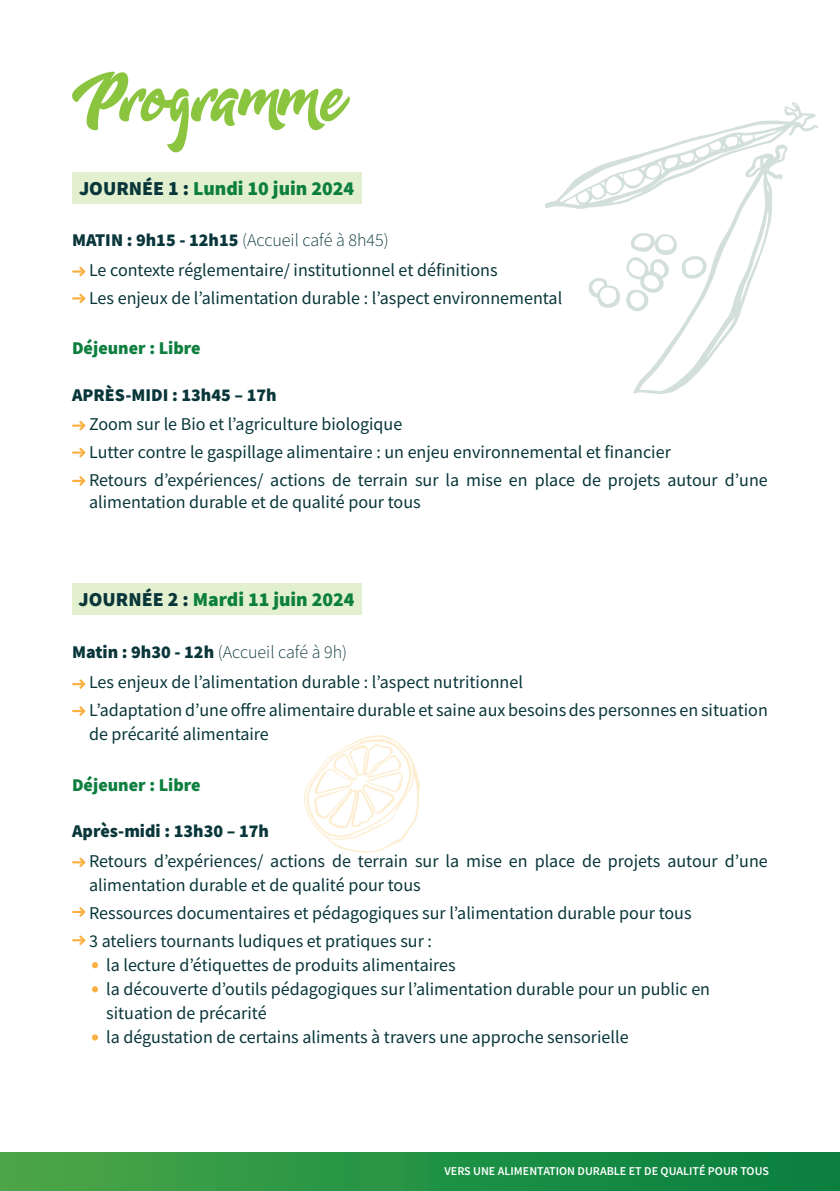
<style>
.page{position:relative;width:840px;height:1191px;background:#fff}
.page>*{position:absolute;margin:0;border:0;box-sizing:border-box;transform-origin:0 0}
.t1{font:66px "Adleit Demo";letter-spacing:-.095em;color:#8bc43f}
.t2{font:900 19.8px "Source Sans Pro";color:#0c7f3f}
.t3{font:18px/28px "Source Sans Pro";color:#09363a}
.t4{font:300 18px "Source Sans Pro";color:#09363a}
.t5{font:900 18px "Source Sans Pro";color:#09363a}
.t6{font:900 18px "Source Sans Pro";color:#0c7f3f}
.t7{font:600 12px "Source Sans Pro";color:#fff}
.s1{color:#09363a}
.s2{font-weight:900}
</style>
<div class="page">
<div style="left:72px;top:172px;width:289px;height:32px;background:#e2f0cf"></div>
<div style="left:0;top:1152px;width:839px;height:39px;background:linear-gradient(to right,#4aa748,#037f40)"></div>
<svg style="left:545px;top:102px;width:273px;height:292px"></svg>
<svg style="left:72px;top:267px;width:13px;height:9px"></svg>
<svg style="left:72px;top:421px;width:13px;height:9px"></svg>
<svg style="left:72px;top:293px;width:13px;height:10px"></svg>
<svg style="left:72px;top:448px;width:13px;height:9px"></svg>
<svg style="left:72px;top:476px;width:13px;height:9px"></svg>
<div style="left:72px;top:583px;width:289px;height:32px;background:#e2f0cf"></div>
<svg style="left:72px;top:679px;width:13px;height:10px"></svg>
<svg style="left:72px;top:857px;width:13px;height:10px"></svg>
<svg style="left:72px;top:706px;width:13px;height:10px"></svg>
<svg style="left:72px;top:907px;width:13px;height:9px"></svg>
<svg style="left:72px;top:935px;width:13px;height:10px"></svg>
<svg style="left:92px;top:962px;width:6px;height:6px"></svg>
<svg style="left:92px;top:986px;width:6px;height:6px"></svg>
<svg style="left:92px;top:1034px;width:6px;height:6px"></svg>
<svg style="left:304px;top:735px;width:116px;height:117px"></svg>
<h1 class="t1" style="left:72px;top:60px;width:279px">Programme</h1>
<p class="t2" style="left:79px;top:175px;width:276px"><span class="s1">JOURNÉE 1 :</span> Lundi 10 juin 2024</p>
<p class="t4" style="left:72px;top:228px;width:318px"><span class="s2">MATIN : 9h15 - 12h15</span> (Accueil café à 8h45)</p>
<p class="t3" style="left:89px;top:256px;width:474px">Le contexte réglementaire/ institutionnel et définitions<br>Les enjeux de l’alimentation durable : l’aspect environnemental</p>
<p class="t6" style="left:72px;top:336px;width:130px">Déjeuner : Libre</p>
<p class="t5" style="left:72px;top:382px;width:206px">APRÈS-MIDI : 13h45 – 17h</p>
<p class="t3" style="left:89px;top:410px;width:680px">Zoom sur le Bio et l’agriculture biologique<br>Lutter contre le gaspillage alimentaire : un enjeu environnemental et financier<br>Retours d’expériences/ actions de terrain sur la mise en place de projets autour d’une</p>
<p class="t3" style="left:89px;top:488px;width:333px">alimentation durable et de qualité pour tous</p>
<p class="t2" style="left:79px;top:586px;width:277px"><span class="s1">JOURNÉE 2 :</span> Mardi 11 juin 2024</p>
<p class="t4" style="left:72px;top:640px;width:276px"><span class="s2">Matin : 9h30 - 12h</span> (Accueil café à 9h)</p>
<p class="t3" style="left:89px;top:668px;width:680px">Les enjeux de l’alimentation durable : l’aspect nutritionnel<br>L’adaptation d’une offre alimentaire durable et saine aux besoins des personnes en situation</p>
<p class="t3" style="left:89px;top:720px;width:181px">de précarité alimentaire</p>
<p class="t6" style="left:72px;top:772px;width:130px">Déjeuner : Libre</p>
<p class="t5" style="left:72px;top:819px;width:198px">Après-midi : 13h30 – 17h</p>
<p class="t3" style="left:89px;top:848px;width:680px;line-height:24px">Retours d’expériences/ actions de terrain sur la mise en place de projets autour d’une alimentation durable et de qualité pour tous</p>
<p class="t3" style="left:89px;top:898px;width:603px">Ressources documentaires et pédagogiques sur l’alimentation durable pour tous<br>3 ateliers tournants ludiques et pratiques sur :</p>
<p class="t3" style="left:106px;top:952px;width:605px;line-height:24px">la lecture d’étiquettes de produits alimentaires<br>la découverte d’outils pédagogiques sur l’alimentation durable pour un public en situation de précarité<br>la dégustation de certains aliments à travers une approche sensorielle</p>
<p class="t7" style="left:444px;top:1163px;width:326px">VERS UNE ALIMENTATION DURABLE ET DE QUALITÉ POUR TOUS</p>
</div>
